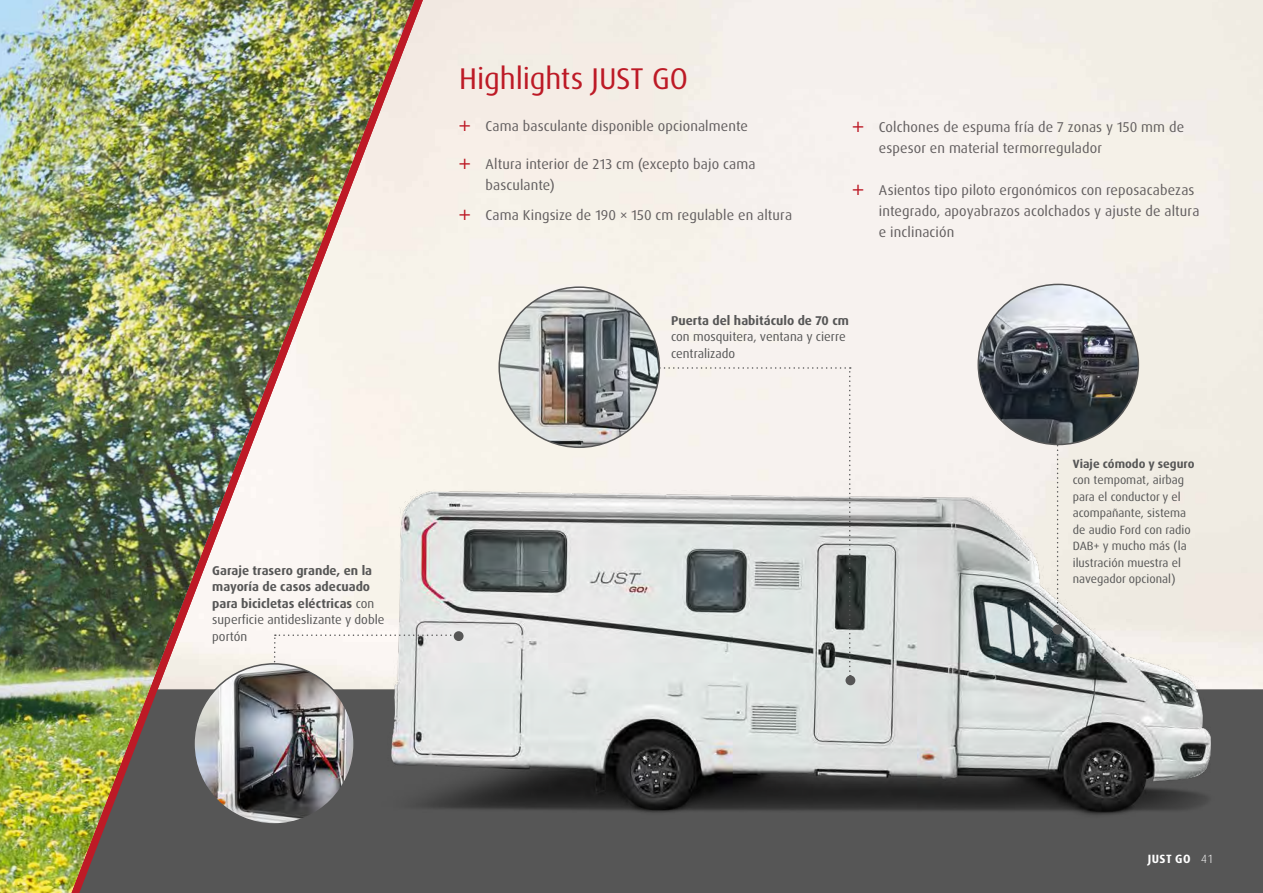
<style>
.page{position:relative;width:1263px;height:893px;background:#fff}
.page>*{position:absolute;margin:0;border:0;box-sizing:border-box;transform-origin:0 0}
.t1{font:30px "Dax Pro";letter-spacing:-.005em;color:#bd1a26}
.t2{font:14.25px/21px "Dax Pro";letter-spacing:.01em;color:#625e5f}
.t3{font:700 12.75px/16.5px "Dax Pro";color:#565656}
.t4{font:12.75px/16.5px "Dax Pro";color:#565656}
.t5{font:12px/16.5px "Dax Pro";color:#565656}
.t6{font:700 12px "Dax Pro";color:#565656}
.t7{font:700 12px "Dax Pro";letter-spacing:.035em;color:#fff}
.t8{font:300 12px "Dax OT";color:#fff}
.s1{font-weight:400}
</style>
<div class="page">
<div style="left:439px;top:0;width:824px;height:480px;background:#f5f0ea"></div>
<div style="left:439px;top:821px;width:824px;height:72px;background:#565656"></div>
<svg style="left:415px;top:0;width:24px;height:893px;background:#e3dcd5"></svg>
<img style="left:415px;top:480px;width:848px;height:341px">
<div style="left:845px;top:675px;width:10px;height:10px;background:#565656;border-radius:50%"></div>
<svg style="left:648px;top:367px;width:203px;height:309px"></svg>
<svg style="left:1057px;top:445px;width:1px;height:180px"></svg>
<div style="left:1053px;top:625px;width:9px;height:9px;background:#565656;border-radius:50%"></div>
<svg style="left:415px;top:634px;width:44px;height:197px;background:#acadad"></svg>
<div style="left:454px;top:631px;width:10px;height:10px;background:#565656;border-radius:50%"></div>
<img style="left:499px;top:287px;width:160px;height:160px;border-radius:80px">
<img style="left:0;top:0;width:415px;height:893px">
<img style="left:978px;top:284px;width:160px;height:160px;border-radius:80px">
<svg style="left:460px;top:121px;width:10px;height:10px"></svg>
<svg style="left:460px;top:159px;width:10px;height:10px"></svg>
<svg style="left:460px;top:209px;width:10px;height:11px"></svg>
<svg style="left:853px;top:121px;width:10px;height:11px"></svg>
<svg style="left:853px;top:184px;width:10px;height:11px"></svg>
<p class="t3" style="left:212px;top:562px;width:174px">Garaje trasero grande, en la mayoría de casos adecuado para bicicletas eléctricas <span class="s1">con superficie antideslizante y doble portón</span></p>
<h1 class="t1" style="left:459px;top:59px;width:230px">Highlights JUST GO</h1>
<p class="t2" style="left:486px;top:116px;width:264px">Cama basculante disponible opcionalmente</p>
<p class="t2" style="left:486px;top:154px;width:271px">Altura interior de 213 cm (excepto bajo cama basculante)</p>
<p class="t2" style="left:486px;top:205px;width:308px">Cama Kingsize de 190 × 150 cm regulable en altura</p>
<p class="t2" style="left:879px;top:116px;width:307px">Colchones de espuma fría de 7 zonas y 150 mm de espesor en material termorregulador</p>
<p class="t2" style="left:879px;top:179px;width:322px">Asientos tipo piloto ergonómicos con reposacabezas integrado, apoyabrazos acolchados y ajuste de altura e inclinación</p>
<p class="t3" style="left:671px;top:312px;width:179px">Puerta del habitáculo de 70 cm</p>
<p class="t4" style="left:671px;top:329px;width:176px">con mosquitera, ventana y cierre centralizado</p>
<p class="t6" style="left:1073px;top:456px;width:123px">Viaje cómodo y seguro</p>
<p class="t5" style="left:1073px;top:472px;width:119px">con tempomat, airbag para el conductor y el acompañante, sistema de audio Ford con radio<br>DAB+ y mucho más (la ilustración muestra el navegador opcional)</p>
<p class="t7" style="left:1148px;top:851px;width:44px">JUST GO</p>
<p class="t8" style="left:1201px;top:851px;width:13px">41</p>
</div>
